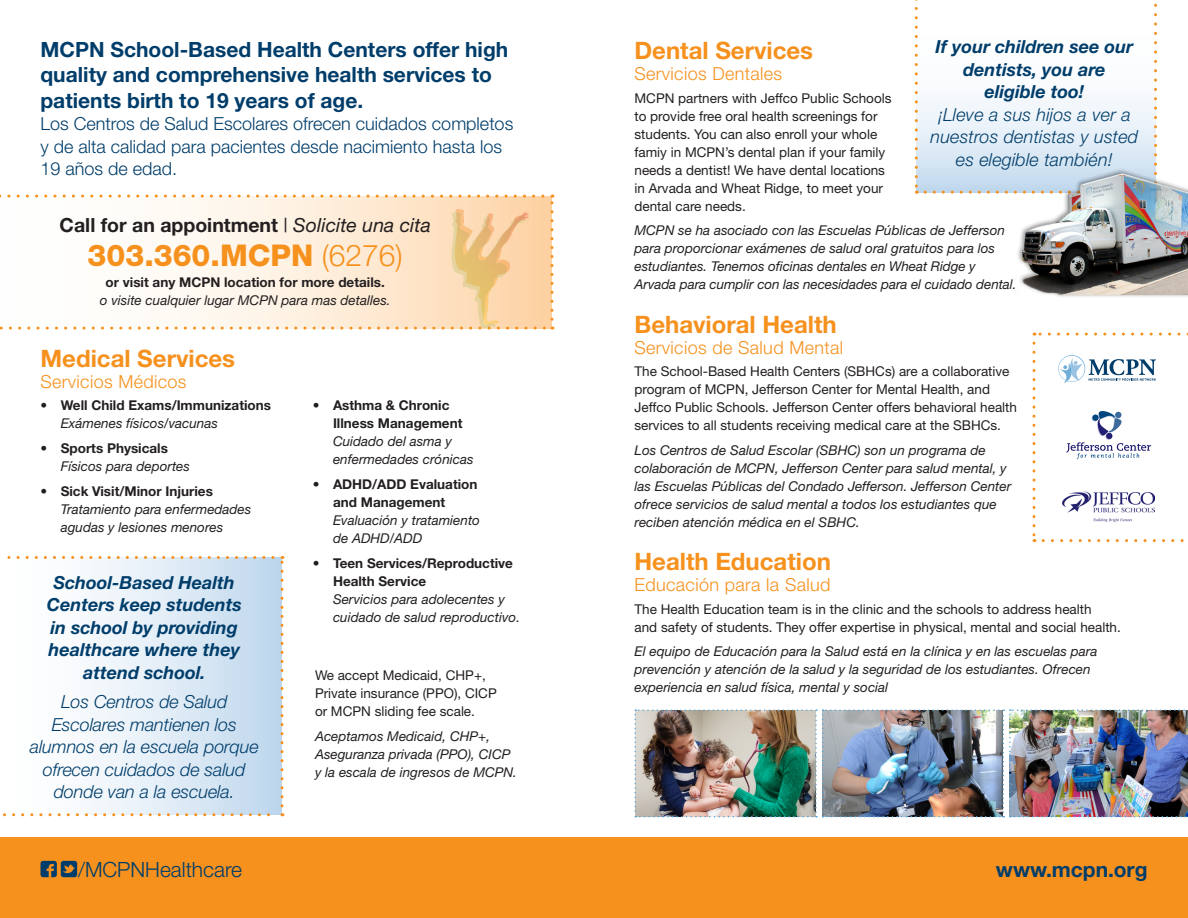
<style>
.page{position:relative;width:1188px;height:918px;background:#fff}
.page>*{position:absolute;margin:0;border:0;box-sizing:border-box;transform-origin:0 0}
.Page_head{font:800 30px "Helvetica Neue";color:#f6911e}
.sub{font:700 24px "Helvetica Neue";color:#f6911e}
.body_span{font:700 24px "Helvetica Neue";color:#f6911e}
.Page_head-2{font:700 21px/25.5px "Helvetica Neue";color:#003d6a}
.t1{font:300 21px "Helvetica Neue";color:#003d6a}
.Page_head-3{font:700 19.5px "Helvetica Neue";color:#231f20}
.Page_head-4{font:italic 300 18px/22.5px "Helvetica Neue";letter-spacing:-.005em;color:#003d6a;text-align:center}
.Page_head-5{font:italic 700 18px/22.5px "Helvetica Neue";color:#003d6a;text-align:center}
.page_head_spanish{font:300 18px/22.5px "Helvetica Neue";color:#003d6a}
.sub2{font:300 18px "Helvetica Neue";letter-spacing:.02em;color:#f6911e}
.body{font:13.5px/18px "Helvetica Neue";color:#231f20}
.body-2{font:italic 13.5px/18px "Helvetica Neue";color:#231f20}
.sub-2{font:italic 13.5px/18px "Helvetica Neue";color:#231f20}
.bullet_spanish{font:italic 13.5px/18px "Helvetica Neue";color:#231f20}
.bullet{font:700 13.5px/18px "Helvetica Neue";color:#231f20}
.bullet-2{font:italic 13.5px/18px "Helvetica Neue";color:#231f20}
.body_span-2{font:italic 13.5px/18px "Helvetica Neue";color:#231f20}
.Page_head-6{font:italic 13.5px "Helvetica Neue";color:#231f20}
.Page_head-7{font:700 13.5px "Helvetica Neue";color:#231f20}
.s1{font-weight:400;font-style:italic}
.s2{font-weight:300}
.s3{font-weight:700;font-style:normal}
</style>
<div class="page">
<svg style="left:1033px;top:343px;width:3px;height:199px"></svg>
<svg style="left:1043px;top:539px;width:141px;height:3px"></svg>
<svg style="left:1034px;top:333px;width:154px;height:3px"></svg>
<div style="left:0;top:837px;width:1188px;height:81px;background:#f6911e"></div>
<div style="left:0;top:557px;width:282px;height:258px;background:linear-gradient(to right,#fff,#c3daee)"></div>
<svg style="left:280px;top:556px;width:4px;height:250px"></svg>
<svg style="left:0;top:556px;width:273px;height:3px"></svg>
<svg style="left:0;top:813px;width:283px;height:3px"></svg>
<svg style="left:41px;top:861px;width:36px;height:16px"></svg>
<div style="left:916px;top:0;width:240px;height:192px;background:linear-gradient(to bottom,#fff,#d0e1f1)"></div>
<svg style="left:1154px;top:0;width:3px;height:136px"></svg>
<svg style="left:915px;top:0;width:3px;height:194px"></svg>
<svg style="left:925px;top:191px;width:82px;height:3px"></svg>
<svg style="left:0;top:195px;width:554px;height:135px"></svg>
<img style="left:634px;top:709px;width:554px;height:108px">
<div style="left:1009px;top:168px;width:179px;height:130px;background:#231f20;opacity:.5"></div>
<img style="left:1007px;top:136px;width:181px;height:159px">
<svg style="left:1066px;top:411px;width:85px;height:48px"></svg>
<img style="left:1063px;top:491px;width:92px;height:30px">
<svg style="left:1058px;top:355px;width:98px;height:28px"></svg>
<p class="Page_head-2" style="left:40px;top:36px;width:469px">MCPN School-Based Health Centers offer high quality and comprehensive health services to patients birth to 19 years of age.</p>
<p class="page_head_spanish" style="left:40px;top:112px;width:474px">Los Centros de Salud Escolares ofrecen cuidados completos y de alta calidad para pacientes desde nacimiento hasta los<br>19 años de edad.</p>
<p class="Page_head-3" style="left:60px;top:213px;width:373px">Call for an appointment <span class="s1">| Solicite una cita</span></p>
<p class="Page_head" style="left:88px;top:238px;width:317px">303.360.MCPN <span class="s2">(6276)</span></p>
<p class="Page_head-7" style="left:106px;top:274px;width:281px">or visit any MCPN location for more details.</p>
<p class="Page_head-6" style="left:100px;top:292px;width:292px">o visite cualquier lugar MCPN para mas detalles.</p>
<p class="sub" style="left:40px;top:343px;width:196px">Medical Services</p>
<p class="sub2" style="left:40px;top:370px;width:148px">Servicios Médicos</p>
<p class="bullet" style="left:40px;top:396px;width:232px">• Well Child Exams/Immunizations</p>
<p class="bullet_spanish" style="left:61px;top:414px;width:159px">Exámenes físicos/vacunas</p>
<p class="bullet" style="left:40px;top:439px;width:129px">• Sports Physicals</p>
<p class="bullet_spanish" style="left:61px;top:457px;width:131px">Físicos para deportes</p>
<p class="bullet" style="left:40px;top:482px;width:174px">• Sick Visit/Minor Injuries</p>
<p class="bullet_spanish" style="left:61px;top:500px;width:192px">Tratamiento para enfermedades agudas y lesiones menores</p>
<p class="Page_head-5" style="left:47px;top:571px;width:197px">School-Based Health<br>Centers keep students in school by providing healthcare where they attend school.</p>
<p class="Page_head-4" style="left:30px;top:690px;width:230px">Los Centros de Salud<br>Escolares mantienen los alumnos en la escuela porque ofrecen cuidados de salud donde van a la escuela.</p>
<p class="bullet" style="left:333px;top:396px;width:131px;text-indent:-20px">• Asthma &amp; Chronic<br>Illness Management</p>
<p class="bullet_spanish" style="left:333px;top:432px;width:142px">Cuidado del asma y enfermedades crónicas</p>
<p class="bullet" style="left:333px;top:475px;width:146px;text-indent:-20px">• ADHD/ADD Evaluation and Management</p>
<p class="bullet_spanish" style="left:333px;top:511px;width:149px">Evaluación y tratamiento de ADHD/ADD</p>
<p class="bullet-2" style="left:333px;top:554px;width:189px;text-indent:-20px"><span class="s3">• Teen Services/Reproductive<br>Health Service<br></span>Servicios para adolecentes y cuidado de salud reproductivo.</p>
<p class="body" style="left:315px;top:666px;width:183px">We accept Medicaid, CHP+,<br>Private insurance (PPO), CICP or MCPN sliding fee scale.</p>
<p class="body_span-2" style="left:315px;top:727px;width:204px">Aceptamos Medicaid, CHP+,<br>Aseguranza privada (PPO), CICP y la escala de ingresos de MCPN.</p>
<p class="Page_head-5" style="left:936px;top:35px;width:199px">If your children see our dentists, you are eligible too!</p>
<p class="Page_head-4" style="left:930px;top:103px;width:209px">¡Lleve a sus hijos a ver a nuestros dentistas y usted es elegible también!</p>
<p class="body_span" style="left:634px;top:36px;width:180px">Dental Services</p>
<p class="sub2" style="left:634px;top:63px;width:149px">Servicios Dentales</p>
<p class="body" style="left:634px;top:89px;width:259px">MCPN partners with Jeffco Public Schools to provide free oral health screenings for students. You can also enroll your whole famiy in MCPN’s dental plan if your family needs a dentist! We have dental locations in Arvada and Wheat Ridge, to meet your dental care needs.</p>
<p class="body-2" style="left:634px;top:221px;width:383px">MCPN se ha asociado con las Escuelas Públicas de Jefferson para proporcionar exámenes de salud oral gratuitos para los estudiantes. Tenemos oficinas dentales en Wheat Ridge y Arvada para cumplir con las necesidades para el cuidado dental.</p>
<p class="sub" style="left:634px;top:309px;width:204px">Behavioral Health</p>
<p class="sub2" style="left:634px;top:336px;width:210px">Servicios de Salud Mental</p>
<p class="body" style="left:634px;top:362px;width:384px">The School-Based Health Centers (SBHCs) are a collaborative program of MCPN, Jefferson Center for Mental Health, and Jeffco Public Schools. Jefferson Center offers behavioral health services to all students receiving medical care at the SBHCs.</p>
<p class="body-2" style="left:634px;top:441px;width:378px">Los Centros de Salud Escolar (SBHC) son un programa de colaboración de MCPN, Jefferson Center para salud mental, y las Escuelas Públicas del Condado Jefferson. Jefferson Center ofrece servicios de salud mental a todos los estudiantes que reciben atención médica en el SBHC.</p>
<p class="sub" style="left:634px;top:547px;width:198px">Health Education</p>
<p class="sub2" style="left:634px;top:574px;width:198px">Educación para la Salud</p>
<p class="body" style="left:634px;top:600px;width:488px">The Health Education team is in the clinic and the schools to address health<br>and safety of students. They offer expertise in physical, mental and social health.</p>
<p class="sub-2" style="left:634px;top:642px;width:464px">El equipo de Educación para la Salud está en la clínica y en las escuelas para prevención y atención de la salud y la seguridad de los estudiantes. Ofrecen experiencia en salud física, mental y social</p>
<p class="t1" style="left:78px;top:857px;width:166px">/MCPNHealthcare</p>
<p class="Page_head-2" style="left:996px;top:856px;width:153px">www.mcpn.org</p>
</div>
